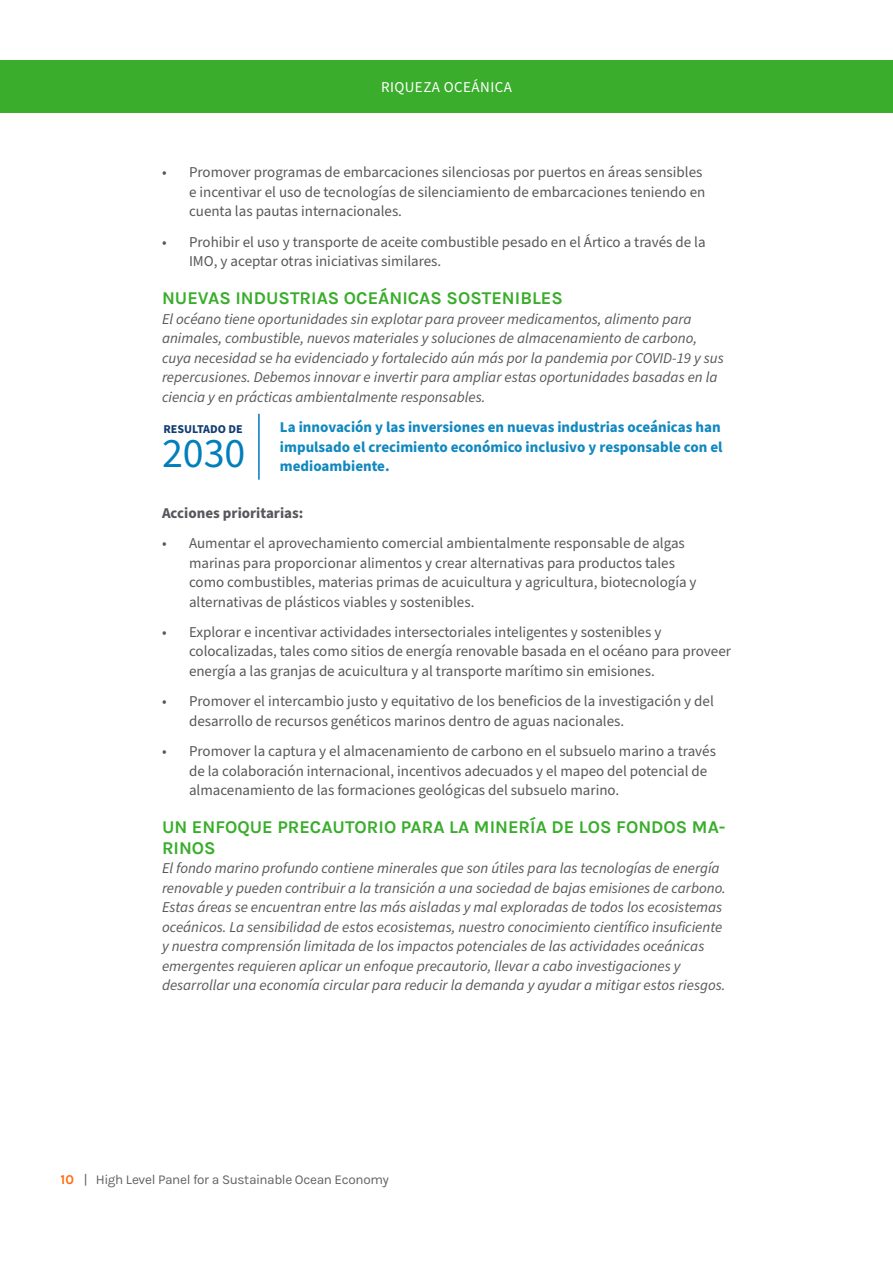
<style>
.page{position:relative;width:893px;height:1263px;background:#fff}
.page>*{position:absolute;margin:0;border:0;box-sizing:border-box;transform-origin:0 0}
.t1{font:42px "Source Sans Pro";color:#007fbb}
.t2{font:700 18px/20.7px "Karla";color:#3aad2c}
.t3{font:15px/19.5px "Source Sans Pro";color:#57585b}
.t4{font:italic 15px/19.5px "Source Sans Pro";color:#57585b}
.t5{font:700 15px/19.5px "Source Sans Pro";color:#1188bf}
.t6{font:700 15px "Source Sans Pro";color:#57585b}
.t7{font:15px "Source Sans Pro";letter-spacing:.03em;color:#fff}
.t8{font:13.5px "Karla";letter-spacing:-.025em;color:#626366}
.t9{font:700 12px "Source Sans Pro";color:#113c72}
.s1{font-weight:700;color:#ff6c10}
</style>
<div class="page">
<div style="left:0;top:61px;width:893px;height:52px;background:#3aad2c"></div>
<hr style="left:258px;top:414px;width:2px;height:66px;background:#007bba">
<p class="t7" style="left:381px;top:77px;width:132px">RIQUEZA OCEÁNICA</p>
<p class="t3" style="left:189px;top:163px;width:518px;text-indent:-27px">• Promover programas de embarcaciones silenciosas por puertos en áreas sensibles e incentivar el uso de tecnologías de silenciamiento de embarcaciones teniendo en cuenta las pautas internacionales.</p>
<p class="t3" style="left:189px;top:232px;width:518px;text-indent:-27px">• Prohibir el uso y transporte de aceite combustible pesado en el Ártico a través de la<br>IMO, y aceptar otras iniciativas similares.</p>
<p class="t2" style="left:162px;top:288px;width:402px">NUEVAS INDUSTRIAS OCEÁNICAS SOSTENIBLES</p>
<p class="t4" style="left:162px;top:310px;width:563px">El océano tiene oportunidades sin explotar para proveer medicamentos, alimento para animales, combustible, nuevos materiales y soluciones de almacenamiento de carbono, cuya necesidad se ha evidenciado y fortalecido aún más por la pandemia por COVID-19 y sus repercusiones. Debemos innovar e invertir para ampliar estas oportunidades basadas en la ciencia y en prácticas ambientalmente responsables.</p>
<p class="t5" style="left:280px;top:418px;width:444px">La innovación y las inversiones en nuevas industrias oceánicas han impulsado el crecimiento económico inclusivo y responsable con el medioambiente.</p>
<p class="t6" style="left:162px;top:503px;width:143px">Acciones prioritarias:</p>
<p class="t3" style="left:189px;top:534px;width:509px;text-indent:-27px">• Aumentar el aprovechamiento comercial ambientalmente responsable de algas marinas para proporcionar alimentos y crear alternativas para productos tales como combustibles, materias primas de acuicultura y agricultura, biotecnología y alternativas de plásticos viables y sostenibles.</p>
<p class="t3" style="left:189px;top:623px;width:543px;text-indent:-27px">• Explorar e incentivar actividades intersectoriales inteligentes y sostenibles y colocalizadas, tales como sitios de energía renovable basada en el océano para proveer energía a las granjas de acuicultura y al transporte marítimo sin emisiones.</p>
<p class="t3" style="left:189px;top:692px;width:526px;text-indent:-27px">• Promover el intercambio justo y equitativo de los beneficios de la investigación y del desarrollo de recursos genéticos marinos dentro de aguas nacionales.</p>
<p class="t3" style="left:189px;top:742px;width:528px;text-indent:-27px">• Promover la captura y el almacenamiento de carbono en el subsuelo marino a través de la colaboración internacional, incentivos adecuados y el mapeo del potencial de almacenamiento de las formaciones geológicas del subsuelo marino.</p>
<p class="t2" style="left:162px;top:817px;width:565px">UN ENFOQUE PRECAUTORIO PARA LA MINERÍA DE LOS FONDOS MA-<br>RINOS</p>
<p class="t4" style="left:162px;top:859px;width:565px">El fondo marino profundo contiene minerales que son útiles para las tecnologías de energía renovable y pueden contribuir a la transición a una sociedad de bajas emisiones de carbono.<br>Estas áreas se encuentran entre las más aisladas y mal exploradas de todos los ecosistemas oceánicos. La sensibilidad de estos ecosistemas, nuestro conocimiento científico insuficiente y nuestra comprensión limitada de los impactos potenciales de las actividades oceánicas emergentes requieren aplicar un enfoque precautorio, llevar a cabo investigaciones y desarrollar una economía circular para reducir la demanda y ayudar a mitigar estos riesgos.</p>
<p class="t9" style="left:164px;top:421px;width:81px">RESULTADO DE</p>
<h1 class="t1" style="left:162px;top:425px;width:85px">2030</h1>
<p class="t8" style="left:61px;top:1172px;width:330px"><span class="s1">10</span> | High Level Panel for a Sustainable Ocean Economy</p>
</div>
